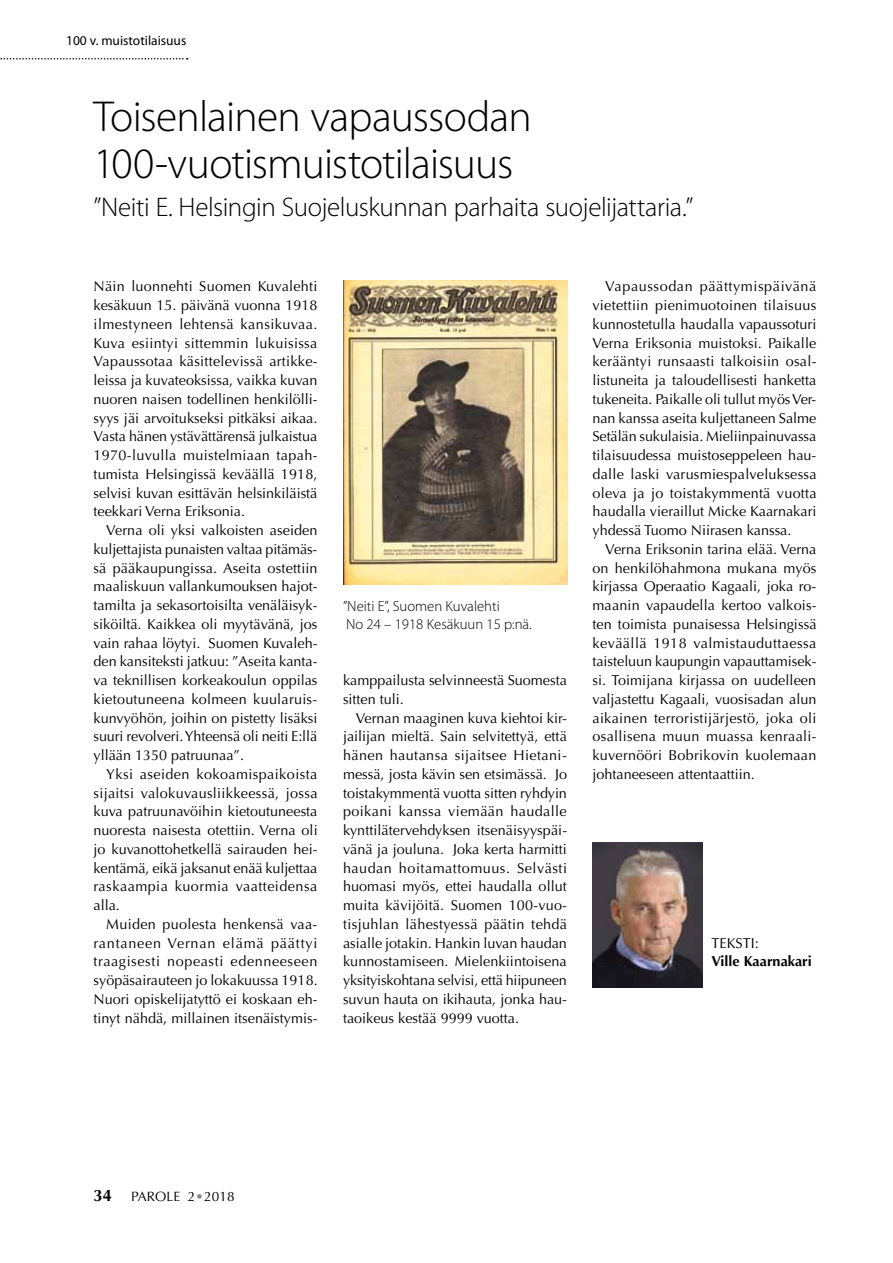
<style>
.page{position:relative;width:893px;height:1263px;background:#fff}
.page>*{position:absolute;margin:0;border:0;box-sizing:border-box;transform-origin:0 0}
.t1{font:300 43.5px/46.5px "Myriad Pro";letter-spacing:-.02em;color:#000}
.t2{font:300 27px "Myriad Pro";letter-spacing:-.015em;color:#000}
.t3{font:700 16.5px "Optima";color:#000}
.t4{font:300 14.7px/18.8px "Myriad Pro";color:#000}
.t5{font:14.4px/18.8px "Optima";color:#000;text-align:justify}
.t6{font:700 14.4px "Optima";color:#000}
.t7{font:13.5px "Myriad Pro";color:#000}
.t8{font:13.5px "Optima";letter-spacing:.005em;color:#000}
.s1{color:#878787}
</style>
<div class="page">
<svg style="left:0;top:58px;width:188px;height:2px"></svg>
<img style="left:343px;top:281px;width:224px;height:303px">
<img style="left:592px;top:842px;width:110px;height:146px">
<p class="t7" style="left:66px;top:32px;width:122px">100 v. muistotilaisuus</p>
<h1 class="t1" style="left:94px;top:94px;width:440px">Toisenlainen vapaussodan<br>100-vuotismuistotilaisuus</h1>
<h2 class="t2" style="left:94px;top:192px;width:601px">”Neiti E. Helsingin Suojeluskunnan parhaita suojelijattaria.”</h2>
<p class="t5" style="left:94px;top:277px;width:226px">Näin luonnehti Suomen Kuvalehti kesäkuun 15. päivänä vuonna 1918 ilmestyneen lehtensä kansikuvaa.<br>Kuva esiintyi sittemmin lukuisissa Vapaussotaa käsittelevissä artikke&shy;leissa ja kuvateoksissa, vaikka kuvan nuoren naisen todellinen henkilölli&shy;syys jäi arvoitukseksi pitkäksi aikaa.<br>Vasta hänen ystävättärensä julkaistua 1970-luvulla muistelmiaan tapah&shy;tumista Helsingissä keväällä 1918, selvisi kuvan esittävän helsinkiläistä teekkari Verna Eriksonia.</p>
<p class="t5" style="left:94px;top:521px;width:226px;text-indent:13px">Verna oli yksi valkoisten aseiden kuljettajista punaisten valtaa pitämäs&shy;sä pääkaupungissa. Aseita ostettiin maaliskuun vallankumouksen hajot&shy;tamilta ja sekasortoisilta venäläisyk&shy;siköiltä. Kaikkea oli myytävänä, jos vain rahaa löytyi. Suomen Kuvaleh&shy;den kansiteksti jatkuu: ”Aseita kanta&shy;va teknillisen korkeakoulun oppilas kietoutuneena kolmeen kuularuis&shy;kunvyöhön, joihin on pistetty lisäksi suuri revolveri. Yhteensä oli neiti E:llä yllään 1350 patruunaa”.</p>
<p class="t5" style="left:94px;top:765px;width:226px;text-indent:13px">Yksi aseiden kokoamispaikoista sijaitsi valokuvausliikkeessä, jossa kuva patruunavöihin kietoutuneesta nuoresta naisesta otettiin. Verna oli jo kuvanottohetkellä sairauden hei&shy;kentämä, eikä jaksanut enää kuljettaa raskaampia kuormia vaatteidensa alla.</p>
<p class="t5" style="left:94px;top:915px;width:226px;text-indent:13px">Muiden puolesta henkensä vaa&shy;rantaneen Vernan elämä päättyi traagisesti nopeasti edenneeseen syöpäsairauteen jo lokakuussa 1918.<br>Nuori opiskelijatyttö ei koskaan eh&shy;tinyt nähdä, millainen itsenäistymis-</p>
<p class="t4" style="left:343px;top:597px;width:190px">”Neiti E”, Suomen Kuvalehti<br>No 24 – 1918 Kesäkuun 15 p:nä.</p>
<p class="t5" style="left:343px;top:671px;width:225px">kamppailusta selvinneestä Suomesta sitten tuli.</p>
<p class="t5" style="left:343px;top:708px;width:226px;text-indent:13px">Vernan maaginen kuva kiehtoi kir&shy;jailijan mieltä. Sain selvitettyä, että hänen hautansa sijaitsee Hietani&shy;messä, josta kävin sen etsimässä. Jo toistakymmentä vuotta sitten ryhdyin poikani kanssa viemään haudalle kynttilätervehdyksen itsenäisyyspäi&shy;vänä ja jouluna. Joka kerta harmitti haudan hoitamattomuus. Selvästi huomasi myös, ettei haudalla ollut muita kävijöitä. Suomen 100-vuo&shy;tisjuhlan lähestyessä päätin tehdä asialle jotakin. Hankin luvan haudan kunnostamiseen. Mielenkiintoisena yksityiskohtana selvisi, että hiipuneen suvun hauta on ikihauta, jonka hau&shy;taoikeus kestää 9999 vuotta.</p>
<p class="t5" style="left:592px;top:277px;width:226px;text-indent:13px">Vapaussodan päättymispäivänä vietettiin pienimuotoinen tilaisuus kunnostetulla haudalla vapaussoturi Verna Eriksonia muistoksi. Paikalle kerääntyi runsaasti talkoisiin osal&shy;listuneita ja taloudellisesti hanketta tukeneita. Paikalle oli tullut myös Ver&shy;nan kanssa aseita kuljettaneen Salme Setälän sukulaisia. Mieliinpainuvassa tilaisuudessa muistoseppeleen hau&shy;dalle laski varusmiespalveluksessa oleva ja jo toistakymmentä vuotta haudalla vieraillut Micke Kaarnakari yhdessä Tuomo Niirasen kanssa.</p>
<p class="t5" style="left:592px;top:540px;width:226px;text-indent:13px">Verna Eriksonin tarina elää. Verna on henkilöhahmona mukana myös kirjassa Operaatio Kagaali, joka ro&shy;maanin vapaudella kertoo valkois&shy;ten toimista punaisessa Helsingissä keväällä 1918 valmistauduttaessa taisteluun kaupungin vapauttamisek&shy;si. Toimijana kirjassa on uudelleen valjastettu Kagaali, vuosisadan alun aikainen terroristijärjestö, joka oli osallisena muun muassa kenraali&shy;kuvernööri Bobrikovin kuolemaan johtaneeseen attentaattiin.</p>
<p class="t5" style="left:712px;top:933px;width:49px">TEKSTI:</p>
<p class="t6" style="left:712px;top:953px;width:102px">Ville Kaarnakari</p>
<p class="t3" style="left:94px;top:1186px;width:20px">34</p>
<p class="t8" style="left:131px;top:1189px;width:105px">PAROLE 2<span class="s1">•</span> 2018</p>
</div>
